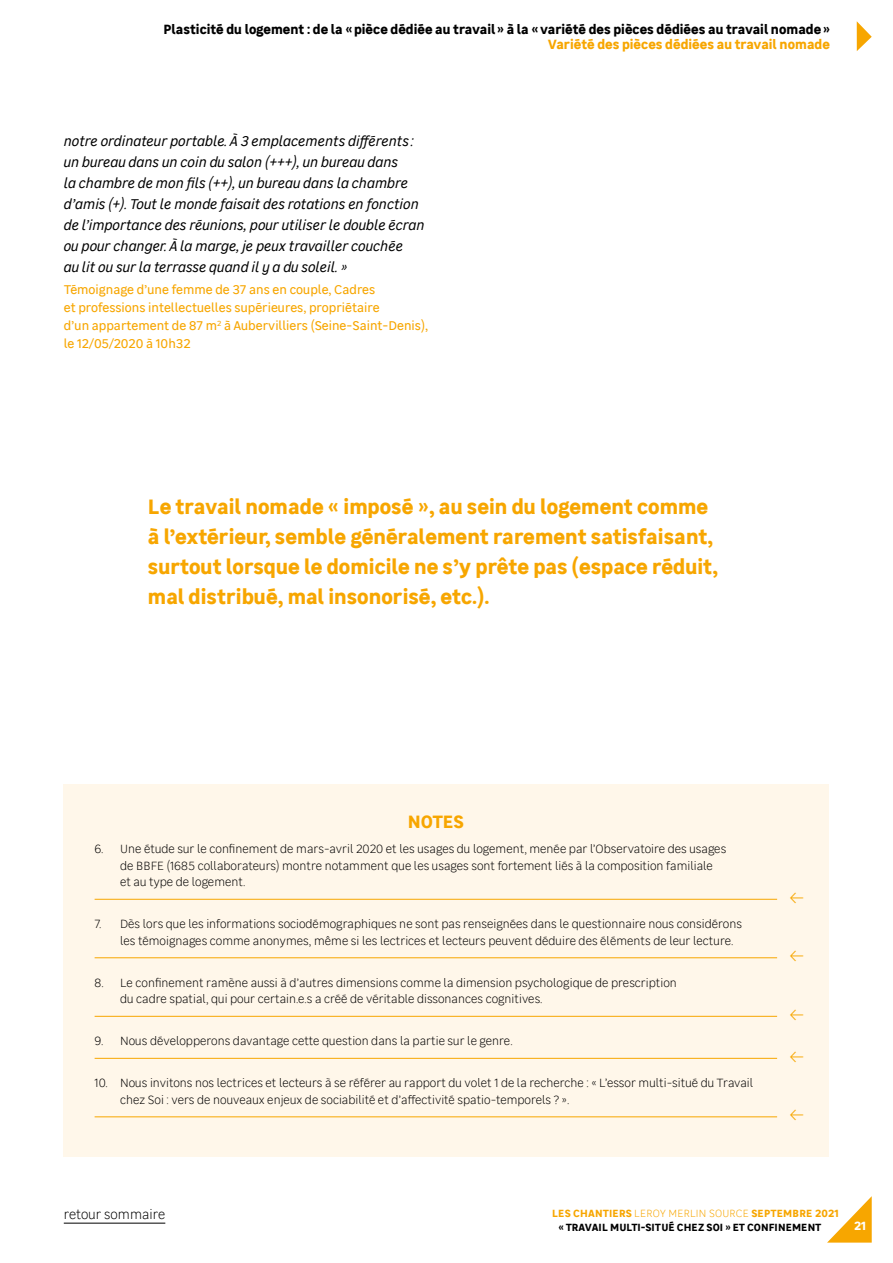
<style>
.page{position:relative;width:893px;height:1263px;background:#fff}
.page>*{position:absolute;margin:0;border:0;box-sizing:border-box;transform-origin:0 0}
.t1{font:700 21px/30px "Leroy Merlin Sans";color:#f7a600}
.t2{font:700 18px "Leroy Merlin Sans";letter-spacing:-.015em;color:#f7a600}
.t3{font:300 18px "Leroy Merlin Sans";color:#f7a600}
.t4{font:italic 14.25px/21px "Leroy Merlin Sans";color:#000}
.t5{font:700 13.5px "Leroy Merlin Sans";color:#000}
.t6{font:700 13.5px "Leroy Merlin Sans";color:#f7a600}
.t7{font:300 13.5px "Leroy Merlin Sans";color:#000}
.t8{font:12.75px/18px "Leroy Merlin Sans";color:#f7a600}
.t9{font:300 12px/16.5px "Leroy Merlin Sans";color:#000}
.t10{font:700 12px "Leroy Merlin Sans";color:#fff}
.t11{font:700 10.5px/13.5px "Leroy Merlin Sans";letter-spacing:.01em;color:#000}
.s1{color:#f7a600}
.s2{font-weight:300;color:#f7a600}
</style>
<div class="page">
<svg style="left:857px;top:21px;width:15px;height:30px"></svg>
<div style="left:64px;top:784px;width:765px;height:372px;background:#fff7ea"></div>
<hr style="left:95px;top:899px;width:682px;height:1px;background:#f7a600">
<hr style="left:95px;top:957px;width:682px;height:1px;background:#f7a600">
<hr style="left:95px;top:1016px;width:682px;height:1px;background:#f7a600">
<hr style="left:95px;top:1058px;width:682px;height:1px;background:#f7a600">
<hr style="left:95px;top:1116px;width:682px;height:1px;background:#f7a600">
<svg style="left:827px;top:1196px;width:45px;height:46px"></svg>
<hr style="left:64px;top:1223px;width:101px;height:1px;background:#000">
<p class="t5" style="left:164px;top:19px;width:668px">Plasticité du logement : de la « pièce dédiée au travail » à la « variété des pièces dédiées au travail nomade »</p>
<p class="t6" style="left:548px;top:34px;width:284px">Variété des pièces dédiées au travail nomade</p>
<p class="t4" style="left:64px;top:130px;width:362px">notre ordinateur portable. À 3 emplacements différents : un bureau dans un coin du salon (+++), un bureau dans<br>la chambre de mon fils (++), un bureau dans la chambre d’amis (+). Tout le monde faisait des rotations en fonction de l’importance des réunions, pour utiliser le double écran ou pour changer. À la marge, je peux travailler couchée<br>au lit ou sur la terrasse quand il y a du soleil. »</p>
<p class="t8" style="left:64px;top:280px;width:366px">Témoignage d’une femme de 37 ans en couple, Cadres<br>et professions intellectuelles supérieures, propriétaire<br>d’un appartement de 87 m<sup>2</sup> à Aubervilliers (Seine-Saint-Denis), le 12/05/2020 à 10h32</p>
<h1 class="t1" style="left:148px;top:490px;width:572px">Le travail nomade « imposé », au sein du logement comme à l’extérieur, semble généralement rarement satisfaisant, surtout lorsque le domicile ne s’y prête pas (espace réduit, mal distribué, mal insonorisé, etc.).</h1>
<h2 class="t2" style="left:408px;top:808px;width:58px">NOTES</h2>
<p class="t9" style="left:120px;top:840px;width:608px;text-indent:-26px">6. Une étude sur le confinement de mars-avril 2020 et les usages du logement, menée par l’Observatoire des usages de BBFE (1685 collaborateurs) montre notamment que les usages sont fortement liés à la composition familiale et au type de logement.</p>
<p class="t9" style="left:120px;top:915px;width:623px;text-indent:-26px">7. Dès lors que les informations sociodémographiques ne sont pas renseignées dans le questionnaire nous considérons les témoignages comme anonymes, même si les lectrices et lecteurs peuvent déduire des éléments de leur lecture.</p>
<p class="t9" style="left:120px;top:974px;width:558px;text-indent:-26px">8. Le confinement ramène aussi à d’autres dimensions comme la dimension psychologique de prescription du cadre spatial, qui pour certain.e.s a créé de véritable dissonances cognitives.</p>
<p class="t9" style="left:95px;top:1032px;width:420px">9. Nous développerons davantage cette question dans la partie sur le genre.</p>
<p class="t9" style="left:120px;top:1074px;width:635px;text-indent:-26px">10. Nous invitons nos lectrices et lecteurs à se référer au rapport du volet 1 de la recherche : « L’essor multi-situé du Travail chez Soi : vers de nouveaux enjeux de sociabilité et d’affectivité spatio-temporels ? ».</p>
<h2 class="t3" style="left:789px;top:885px;width:17px">←</h2>
<h2 class="t3" style="left:789px;top:944px;width:17px">←</h2>
<h2 class="t3" style="left:789px;top:1002px;width:17px">←</h2>
<h2 class="t3" style="left:789px;top:1044px;width:17px">←</h2>
<h2 class="t3" style="left:789px;top:1103px;width:17px">←</h2>
<p class="t7" style="left:64px;top:1205px;width:103px">retour sommaire</p>
<p class="t11" style="left:558px;top:1206px;width:282px;text-indent:-6px"><span class="s1">LES CHANTIERS</span> <span class="s2">LEROY MERLIN SOURCE</span> <span class="s1">SEPTEMBRE 2021 </span>« TRAVAIL MULTI-SITUÉ CHEZ SOI » ET CONFINEMENT</p>
<p class="t10" style="left:854px;top:1216px;width:14px">21</p>
</div>
